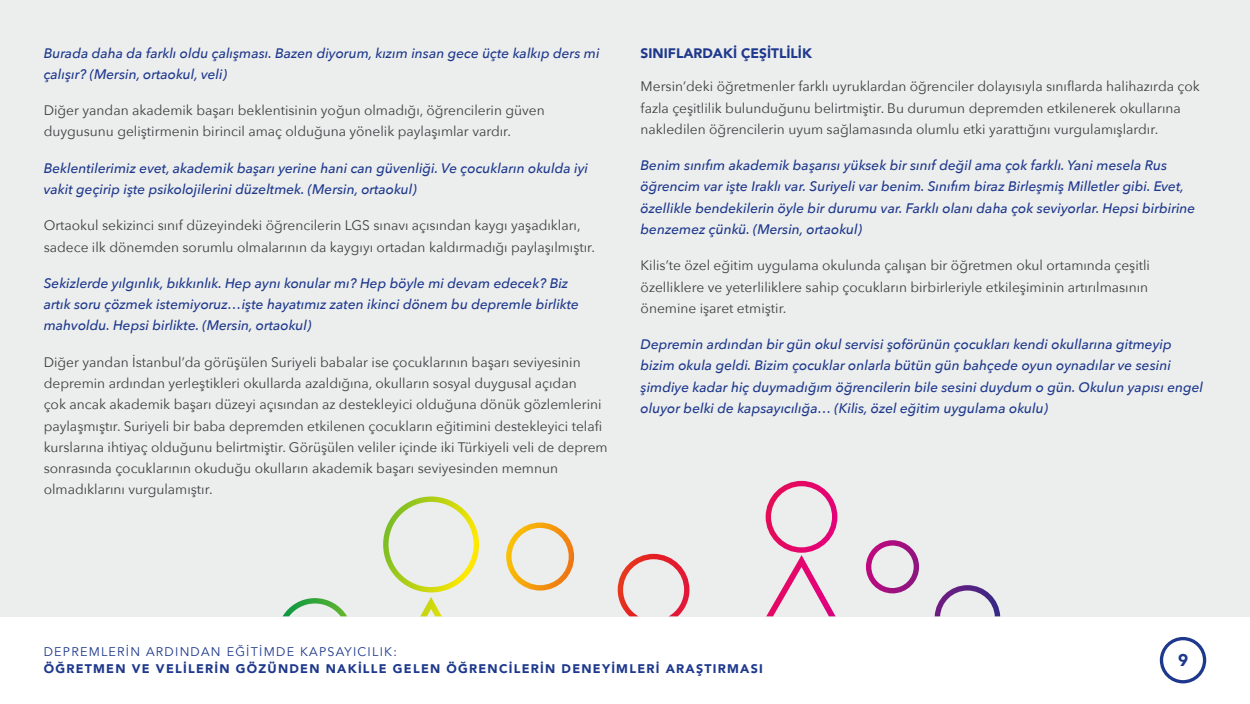
<style>
.page{position:relative;width:1250px;height:704px;background:#fff}
.page>*{position:absolute;margin:0;border:0;box-sizing:border-box;transform-origin:0 0}
.t1{font:900 16.94px "Avenir";color:#1d388c}
.OA_Metin{font:13.75px/21.2px "Avenir Next";color:#3e3d40}
.OA_Alinti{font:italic 500 13.75px/21.2px "Avenir Next";color:#1d388c}
.OA_AltBaslik{font:900 13.75px "Avenir";color:#1d388c}
.t2{font:900 12.5px "Avenir";letter-spacing:.1em;color:#1d388c}
.t3{font:12.5px "Avenir";letter-spacing:.1em;color:#1d388c}
</style>
<div class="page">
<div style="left:0;top:0;width:1250px;height:616px;background:#eceded"></div>
<svg style="left:935px;top:585px;width:65px;height:31px"></svg>
<svg style="left:283px;top:598px;width:64px;height:18px"></svg>
<svg style="left:866px;top:540px;width:53px;height:53px"></svg>
<svg style="left:383px;top:480px;width:454px;height:136px"></svg>
<svg style="left:1160px;top:637px;width:46px;height:46px"></svg>
<p class="OA_Alinti" style="left:44px;top:42px;width:557px">Burada daha da farklı oldu çalışması. Bazen diyorum, kızım insan gece üçte kalkıp ders mi çalışır? (Mersin, ortaokul, veli)</p>
<p class="OA_Metin" style="left:44px;top:99px;width:502px">Diğer yandan akademik başarı beklentisinin yoğun olmadığı, öğrencilerin güven duygusunu geliştirmenin birincil amaç olduğuna yönelik paylaşımlar vardır.</p>
<p class="OA_Alinti" style="left:44px;top:157px;width:546px">Beklentilerimiz evet, akademik başarı yerine hani can güvenliği. Ve çocukların okulda iyi vakit geçirip işte psikolojilerini düzeltmek. (Mersin, ortaokul)</p>
<p class="OA_Metin" style="left:44px;top:214px;width:553px">Ortaokul sekizinci sınıf düzeyindeki öğrencilerin LGS sınavı açısından kaygı yaşadıkları, sadece ilk dönemden sorumlu olmalarının da kaygıyı ortadan kaldırmadığı paylaşılmıştır.</p>
<p class="OA_Alinti" style="left:44px;top:272px;width:537px">Sekizlerde yılgınlık, bıkkınlık. Hep aynı konular mı? Hep böyle mi devam edecek? Biz artık soru çözmek istemiyoruz…işte hayatımız zaten ikinci dönem bu depremle birlikte mahvoldu. Hepsi birlikte. (Mersin, ortaokul)</p>
<p class="OA_Metin" style="left:44px;top:350px;width:566px">Diğer yandan İstanbul’da görüşülen Suriyeli babalar ise çocuklarının başarı seviyesinin depremin ardından yerleştikleri okullarda azaldığına, okulların sosyal duygusal açıdan<br>çok ancak akademik başarı düzeyi açısından az destekleyici olduğuna dönük gözlemlerini paylaşmıştır. Suriyeli bir baba depremden etkilenen çocukların eğitimini destekleyici telafi kurslarına ihtiyaç olduğunu belirtmiştir. Görüşülen veliler içinde iki Türkiyeli veli de deprem sonrasında çocuklarının okuduğu okulların akademik başarı seviyesinden memnun olmadıklarını vurgulamıştır.</p>
<p class="OA_AltBaslik" style="left:641px;top:41px;width:173px">SINIFLARDAKI ÇEŞITLILIK</p>
<p class="OA_Metin" style="left:641px;top:75px;width:561px">Mersin’deki öğretmenler farklı uyruklardan öğrenciler dolayısıyla sınıflarda halihazırda çok fazla çeşitlilik bulunduğunu belirtmiştir. Bu durumun depremden etkilenerek okullarına nakledilen öğrencilerin uyum sağlamasında olumlu etki yarattığını vurgulamışlardır.</p>
<p class="OA_Alinti" style="left:641px;top:154px;width:556px">Benim sınıfım akademik başarısı yüksek bir sınıf değil ama çok farklı. Yani mesela Rus öğrencim var işte Iraklı var. Suriyeli var benim. Sınıfım biraz Birleşmiş Milletler gibi. Evet, özellikle bendekilerin öyle bir durumu var. Farklı olanı daha çok seviyorlar. Hepsi birbirine benzemez çünkü. (Mersin, ortaokul)</p>
<p class="OA_Metin" style="left:641px;top:254px;width:511px">Kilis’te özel eğitim uygulama okulunda çalışan bir öğretmen okul ortamında çeşitli özelliklere ve yeterliliklere sahip çocukların birbirleriyle etkileşiminin artırılmasının önemine işaret etmiştir.</p>
<p class="OA_Alinti" style="left:641px;top:333px;width:564px">Depremin ardından bir gün okul servisi şoförünün çocukları kendi okullarına gitmeyip bizim okula geldi. Bizim çocuklar onlarla bütün gün bahçede oyun oynadılar ve sesini şimdiye kadar hiç duymadığım öğrencilerin bile sesini duydum o gün. Okulun yapısı engel oluyor belki de kapsayıcılığa… (Kilis, özel eğitim uygulama okulu)</p>
<p class="t3" style="left:44px;top:644px;width:355px">DEPREMLERIN ARDINDAN EĞITIMDE KAPSAYICILIK:</p>
<p class="t2" style="left:44px;top:657px;width:721px">ÖĞRETMEN VE VELILERIN GÖZÜNDEN NAKILLE GELEN ÖĞRENCILERIN DENEYIMLERI ARAŞTIRMASI</p>
<p class="t1" style="left:1178px;top:645px;width:12px">9</p>
</div>
